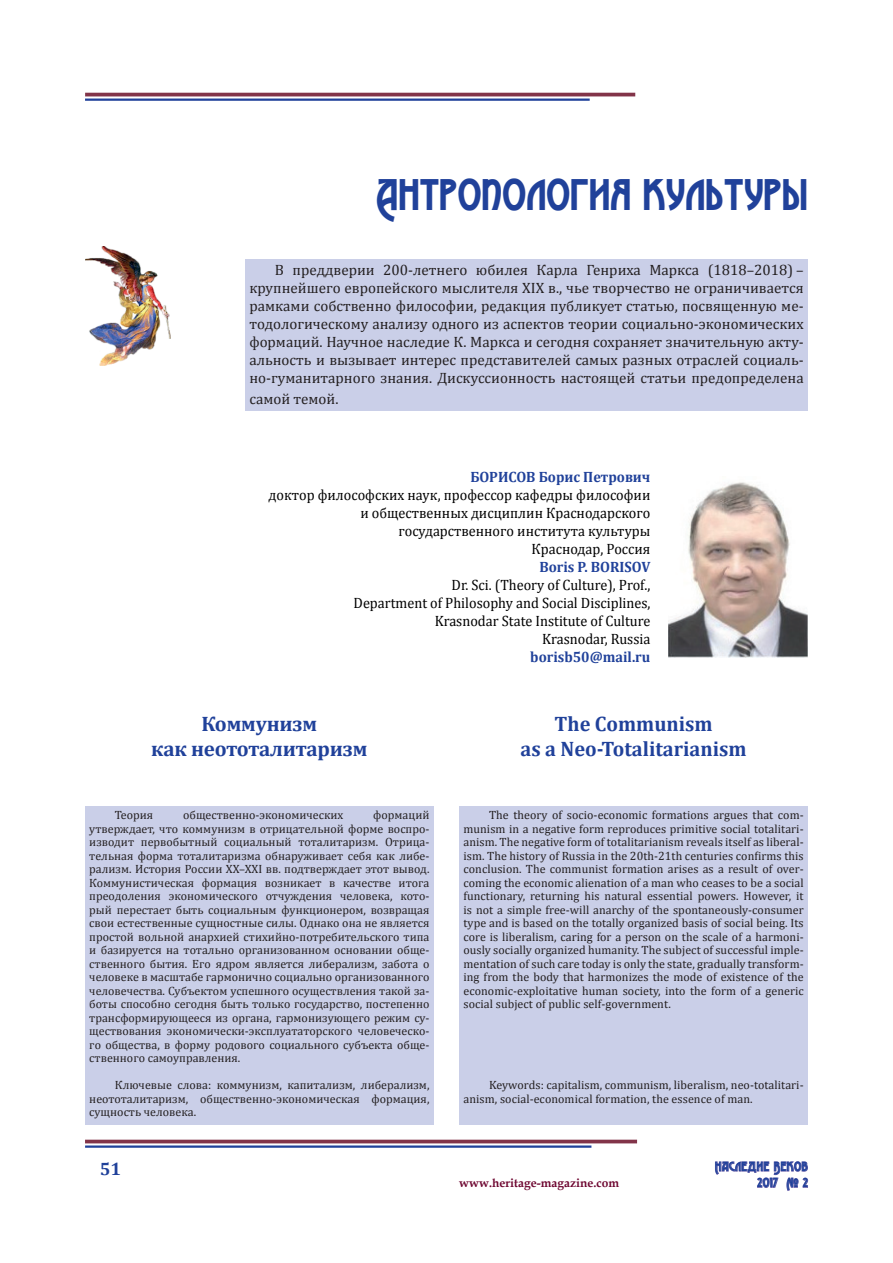
<style>
.page{position:relative;width:893px;height:1263px;background:#fff}
.page>*{position:absolute;margin:0;border:0;box-sizing:border-box;transform-origin:0 0}
.t1{font:45px "Advokat Modern";color:#20419a}
.t2{font:700 21px/25.2px "Cambria";letter-spacing:-.005em;color:#20419a;text-align:center}
.t3{font:700 18px "Cambria";color:#20419a}
.t4{font:15px/18px "Cambria";color:#231f20;text-align:justify}
.t5{font:15px/18px "Cambria";color:#000001;text-align:right;scale:.95 1}
.t6{font:700 15px "Cambria";color:#20419a;scale:.95 1}
.t7{font:13.5px "Advokat Modern";letter-spacing:.03em;color:#20419a}
.t8{font:12px/13.5px "Cambria";color:#231f20;text-align:justify}
.t9{font:700 12px "Book Antiqua";color:#6e0731}
</style>
<div class="page">
<div style="left:459px;top:806px;width:349px;height:319px;background:#cacfe8"></div>
<div style="left:85px;top:806px;width:349px;height:319px;background:#cacfe8"></div>
<img style="left:85px;top:247px;width:85px;height:119px">
<div style="left:245px;top:259px;width:563px;height:151px;background:#cacfe8"></div>
<img style="left:668px;top:482px;width:140px;height:176px">
<svg style="left:715px;top:1161px;width:93px;height:30px"></svg>
<hr style="left:85px;top:1140px;width:552px;height:3px;background:#823449">
<hr style="left:85px;top:1145px;width:506px;height:3px;background:#20419a">
<hr style="left:85px;top:93px;width:550px;height:3px;background:#823449">
<hr style="left:85px;top:99px;width:505px;height:2px;background:#20419a">
<h1 class="t1" style="left:375px;top:171px;width:435px">Антропология культуры</h1>
<p class="t4" style="left:249px;top:261px;width:556px;text-indent:26px">В преддверии 200-летнего юбилея Карла Генриха Маркса (1818–2018) – крупнейшего европейского мыслителя XIX в., чье творчество не ограничивается рамками собственно философии, редакция публикует статью, посвященную ме&shy;тодологическому анализу одного из аспектов теории социально-экономических формаций. Научное наследие К. Маркса и сегодня сохраняет значительную акту&shy;альность и вызывает интерес представителей самых разных отраслей социаль&shy;но-гуманитарного знания. Дискуссионность настоящей статьи предопределена</p>
<p class="t4" style="left:249px;top:389px;width:91px">самой темой.</p>
<p class="t6" style="left:470px;top:466px;width:191px">БОРИСОВ Борис Петрович</p>
<p class="t5" style="left:269px;top:486px;width:403px">доктор философских наук, профессор кафедры философии и общественных дисциплин Краснодарского государственного института культуры<br>Краснодар, Россия</p>
<p class="t6" style="left:539px;top:556px;width:118px">Boris P. BORISOV</p>
<p class="t5" style="left:354px;top:576px;width:314px">Dr. Sci. (Theory of Culture), Prof.,<br>Department of Philosophy and Social Disciplines, Krasnodar State Institute of Culture<br>Krasnodar, Russia</p>
<p class="t6" style="left:530px;top:646px;width:128px">borisb50@mail.ru</p>
<h2 class="t2" style="left:151px;top:710px;width:218px">Коммунизм<br>как неототалитаризм</h2>
<h2 class="t2" style="left:520px;top:710px;width:228px">The Communism<br>as a Neo-Totalitarianism</h2>
<p class="t8" style="left:89px;top:808px;width:342px;text-indent:284px">формаций утверждает, что коммунизм в отрицательной форме воспро&shy;изводит первобытный социальный тоталитаризм. Отрица&shy;тельная форма тоталитаризма обнаруживает себя как либе&shy;рализм. История России XX–XXI вв. подтверждает этот вывод.<br>Коммунистическая формация возникает в качестве итога преодоления экономического отчуждения человека, кото&shy;рый перестает быть социальным функционером, возвращая свои естественные сущностные силы. Однако она не является простой вольной анархией стихийно-потребительского типа и базируется на тотально организованном основании обще&shy;ственного бытия. Его ядром является либерализм, забота о человеке в масштабе гармонично социально организованного человечества. Субъектом успешного осуществления такой за&shy;боты способно сегодня быть только государство, постепенно трансформирующееся из органа, гармонизующего режим су&shy;ществования экономически-эксплуататорского человеческо&shy;го общества, в форму родового социального субъекта обще&shy;ственного самоуправления.</p>
<p class="t8" style="left:89px;top:1078px;width:342px;text-indent:26px">Ключевые слова: коммунизм, капитализм, либерализм, неототалитаризм, общественно-экономическая формация, сущность человека.</p>
<p class="t8" style="left:115px;top:808px;width:40px">Теория</p>
<p class="t8" style="left:183px;top:808px;width:162px">общественно-экономических</p>
<p class="t8" style="left:463px;top:808px;width:342px;text-indent:26px">The theory of socio-economic formations argues that com&shy;munism in a negative form reproduces primitive social totalitari&shy;anism. The negative form of totalitarianism reveals itself as liberal&shy;ism. The history of Russia in the 20th-21th centuries confirms this conclusion. The communist formation arises as a result of over&shy;coming the economic alienation of a man who ceases to be a social functionary, returning his natural essential powers. However, it is not a simple free-will anarchy of the spontaneously-consumer type and is based on the totally organized basis of social being. Its core is liberalism, caring for a person on the scale of a harmoni&shy;ously socially organized humanity. The subject of successful imple&shy;mentation of such care today is only the state, gradually transform&shy;ing from the body that harmonizes the mode of existence of the economic-exploitative human society, into the form of a generic social subject of public self-government.</p>
<p class="t8" style="left:463px;top:1078px;width:342px;text-indent:26px">Keywords: capitalism, communism, liberalism, neo-totalitari&shy;anism, social-economical formation, the essence of man.</p>
<h3 class="t3" style="left:100px;top:1156px;width:23px">51</h3>
<p class="t7" style="left:715px;top:1159px;width:95px">Наследие Веков</p>
<p class="t9" style="left:459px;top:1175px;width:161px">www.heritage-magazine.com</p>
<p class="t7" style="left:757px;top:1175px;width:52px">2017 № 2</p>
</div>
